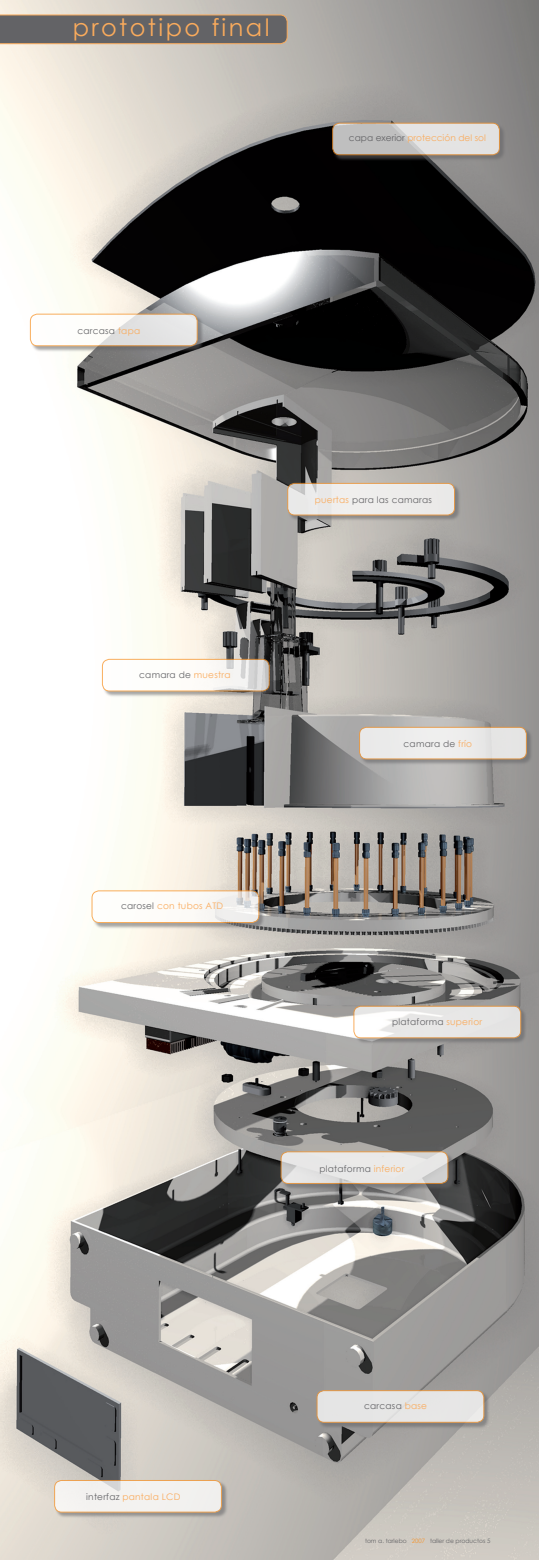
<style>
.page{position:relative;width:539px;height:1560px;background:#fff}
.page>*{position:absolute;margin:0;border:0;box-sizing:border-box;transform-origin:0 0}
.t1{font:24px "Century Gothic";letter-spacing:.1em;color:#faab5c}
.t2{font:9px "Century Gothic";letter-spacing:.025em;color:#636366}
.t3{font:9px "Century Gothic";letter-spacing:.025em;color:#faab5c}
.t4{font:9px "Century Gothic";color:#faab5c}
.t5{font:6px "Century Gothic";color:#636366}
.s1{color:#636366}
.s2{color:#faab5c}
.s3{color:#f79328}
</style>
<div class="page">
<img style="left:0;top:0;width:539px;height:1559px">
<svg style="left:0;top:15px;width:287px;height:29px"></svg>
<div style="left:333px;top:123px;width:173px;height:38px;background:#636366;opacity:.75"></div>
<svg style="left:332px;top:123px;width:167px;height:32px;fill:#e2e1e1"></svg>
<div style="left:332px;top:123px;width:167px;height:32px;border:1px solid #f79328;border-radius:7px"></div>
<div style="left:31px;top:314px;width:173px;height:38px;background:#636366;opacity:.75"></div>
<svg style="left:30px;top:314px;width:167px;height:32px"></svg>
<div style="left:30px;top:314px;width:167px;height:32px;border:1px solid #f79328;border-radius:7px"></div>
<div style="left:288px;top:483px;width:173px;height:38px;background:#636366;opacity:.75"></div>
<div style="left:287px;top:483px;width:167px;height:32px;background:#ecebea;border-radius:7px"></div>
<div style="left:287px;top:483px;width:167px;height:32px;border:1px solid #f79328;border-radius:7px"></div>
<div style="left:103px;top:659px;width:173px;height:38px;background:#636366;opacity:.75"></div>
<svg style="left:102px;top:659px;width:167px;height:32px"></svg>
<div style="left:102px;top:659px;width:167px;height:32px;border:1px solid #f79328;border-radius:7px"></div>
<div style="left:360px;top:727px;width:173px;height:38px;background:#636366;opacity:.75"></div>
<div style="left:359px;top:727px;width:167px;height:31px;background:#eaebea;border-radius:7px"></div>
<div style="left:359px;top:727px;width:167px;height:32px;border:1px solid #f79328;border-radius:7px"></div>
<div style="left:92px;top:891px;width:173px;height:38px;background:#636366;opacity:.75"></div>
<svg style="left:92px;top:890px;width:167px;height:32px"></svg>
<div style="left:92px;top:890px;width:167px;height:32px;border:1px solid #f79328;border-radius:7px"></div>
<div style="left:354px;top:1006px;width:173px;height:38px;background:#636366;opacity:.75"></div>
<svg style="left:354px;top:1006px;width:166px;height:31px;fill:#e7e7e6"></svg>
<div style="left:353px;top:1005px;width:168px;height:32px;border:1px solid #f79328;border-radius:7px"></div>
<div style="left:281px;top:1151px;width:173px;height:38px;background:#636366;opacity:.75"></div>
<svg style="left:281px;top:1151px;width:167px;height:32px;fill:#e8e7e7"></svg>
<div style="left:281px;top:1151px;width:167px;height:32px;border:1px solid #f79328;border-radius:7px"></div>
<div style="left:317px;top:1390px;width:173px;height:38px;background:#636366;opacity:.75"></div>
<div style="left:317px;top:1390px;width:166px;height:31px;background:#e6e6e5;border-radius:7px"></div>
<div style="left:317px;top:1390px;width:167px;height:32px;border:1px solid #f79328;border-radius:7px"></div>
<div style="left:55px;top:1480px;width:173px;height:38px;background:#636366;opacity:.75"></div>
<div style="left:55px;top:1480px;width:166px;height:31px;background:#f3f2f0;border-radius:7px"></div>
<div style="left:54px;top:1479px;width:168px;height:32px;border:1px solid #f79328;border-radius:7px"></div>
<h1 class="t1" style="left:73px;top:11px;width:198px">prototipo final</h1>
<p class="t4" style="left:349px;top:132px;width:138px"><span class="s1">capa exerior</span> protección del sol</p>
<p class="t2" style="left:77px;top:324px;width:64px">carcasa <span class="s2">tapa</span></p>
<p class="t2" style="left:139px;top:668px;width:93px">camara de <span class="s2">muestra</span></p>
<p class="t3" style="left:121px;top:899px;width:104px"><span class="s1">carosel</span> con tubos ATD</p>
<p class="t2" style="left:315px;top:493px;width:118px"><span class="s2">puertas</span> para las camaras</p>
<p class="t2" style="left:403px;top:737px;width:70px">camara de <span class="s2">frío</span></p>
<p class="t2" style="left:392px;top:1015px;width:91px">plataforma <span class="s2">superior</span></p>
<p class="t2" style="left:319px;top:1161px;width:86px">plataforma <span class="s2">inferior</span></p>
<p class="t3" style="left:86px;top:1489px;width:96px"><span class="s1">interfaz</span> pantala LCD</p>
<p class="t2" style="left:364px;top:1399px;width:64px">carcasa <span class="s2">base</span></p>
<p class="t5" style="left:365px;top:1536px;width:127px">tom a. tarlebo <span class="s3">2007</span> taller de productos 5</p>
</div>
